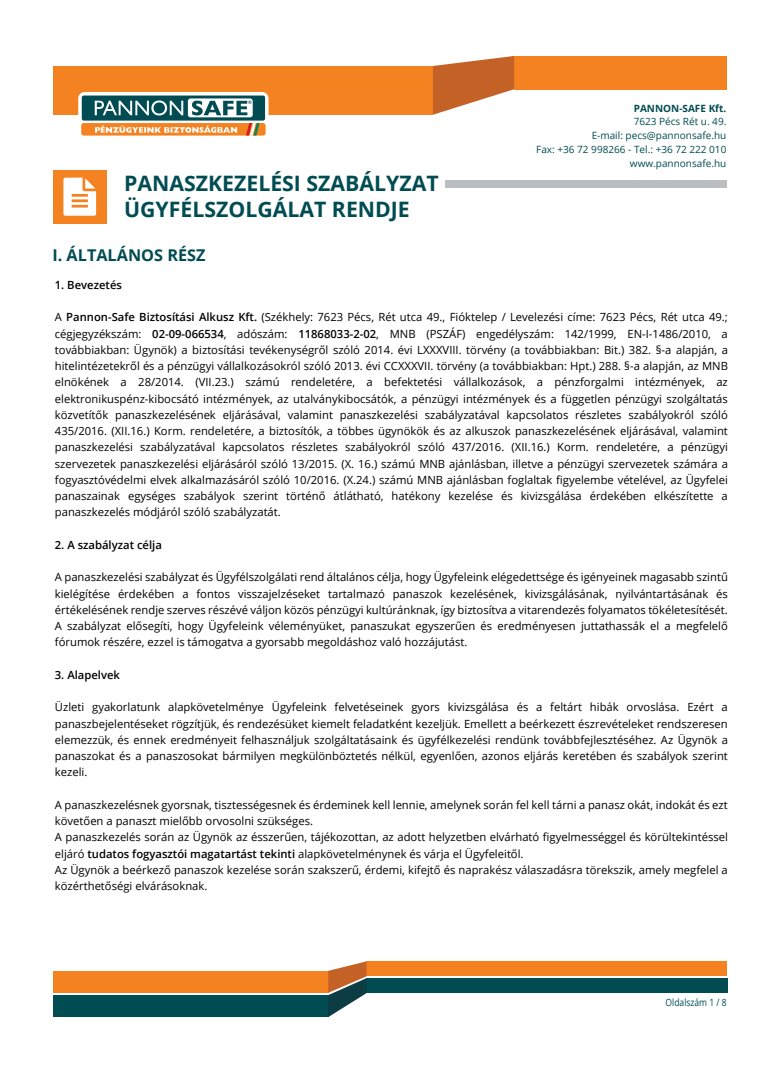
<style>
.page{position:relative;width:780px;height:1088px;background:#fff}
.page>*{position:absolute;margin:0;border:0;box-sizing:border-box;transform-origin:0 0}
.t1{font:700 21.25px/25.5px "Open Sans";color:#004c52}
.t2{font:700 16.25px "Open Sans";color:#004c52}
.t3{font:11.25px/16.2px "Open Sans";color:#000;text-align:justify}
.t4{font:600 11.25px "Open Sans";color:#000}
.t5{font:10px/13.8px "Open Sans";color:#004c52;text-align:right}
.t6{font:700 10px "Open Sans";color:#004c52}
.t7{font:10px "Open Sans";color:#004c52;scale:.85 1}
.s1{font-weight:600}
</style>
<div class="page">
<div style="left:53px;top:66px;width:380px;height:49px;background:#f58220"></div>
<div style="left:514px;top:56px;width:212px;height:33px;background:#f58220"></div>
<svg style="left:433px;top:56px;width:81px;height:59px"></svg>
<div style="left:53px;top:971px;width:275px;height:22px;background:#f58220"></div>
<div style="left:366px;top:961px;width:360px;height:15px;background:#f58220"></div>
<div style="left:53px;top:995px;width:275px;height:22px;background:#004c52"></div>
<div style="left:366px;top:978px;width:361px;height:15px;background:#004c52"></div>
<svg style="left:328px;top:961px;width:38px;height:56px"></svg>
<div style="left:78px;top:92px;width:190px;height:47px;background:#fff;border-radius:6px"></div>
<div style="left:81px;top:123px;width:184px;height:13px;background:#f58220;border-radius:3px"></div>
<div style="left:81px;top:95px;width:184px;height:26px;background:#004c52;border-radius:3px"></div>
<div style="left:81px;top:95px;width:185px;height:26px;border:1px solid #fff;border-radius:3px"></div>
<svg style="left:188px;top:98px;width:65px;height:19px"></svg>
<svg style="left:95px;top:100px;width:88px;height:15px"></svg>
<svg style="left:192px;top:100px;width:59px;height:15px"></svg>
<svg style="left:95px;top:125px;width:142px;height:8px"></svg>
<svg style="left:246px;top:123px;width:13px;height:13px"></svg>
<div style="left:445px;top:180px;width:281px;height:7px;background:#bcbdc0"></div>
<div style="left:53px;top:170px;width:53px;height:53px;background:#f58220"></div>
<svg style="left:63px;top:178px;width:33px;height:38px"></svg>
<h1 class="t1" style="left:124px;top:170px;width:316px">PANASZKEZELÉSI SZABÁLYZAT<br>ÜGYFÉLSZOLGÁLAT RENDJE</h1>
<h2 class="t2" style="left:52px;top:244px;width:155px">I. ÁLTALÁNOS RÉSZ</h2>
<p class="t6" style="left:633px;top:101px;width:94px">PANNON-SAFE Kft.</p>
<p class="t5" style="left:536px;top:115px;width:192px">7623 Pécs Rét u. 49.<br>E-mail: pecs@pannonsafe.hu<br>Fax: +36 72 998266 - Tel.: +36 72 222 010 www.pannonsafe.hu</p>
<p class="t4" style="left:55px;top:277px;width:69px">1. Bevezetés</p>
<p class="t3" style="left:55px;top:309px;width:674px">A <span class="s1">Pannon-Safe Biztosítási Alkusz Kft.</span> (Székhely: 7623 Pécs, Rét utca 49., Fióktelep / Levelezési címe: 7623 Pécs, Rét utca 49.; cégjegyzékszám: <span class="s1">02-09-066534</span>, adószám: <span class="s1">11868033-2-02</span>, MNB (PSZÁF) engedélyszám: 142/1999, EN-I-1486/2010, a továbbiakban: Ügynök) a biztosítási tevékenységről szóló 2014. évi LXXXVIII. törvény (a továbbiakban: Bit.) 382. §-a alapján, a hitelintézetekről és a pénzügyi vállalkozásokról szóló 2013. évi CCXXXVII. törvény (a továbbiakban: Hpt.) 288. §-a alapján, az MNB elnökének a 28/2014. (VII.23.) számú rendeletére, a befektetési vállalkozások, a pénzforgalmi intézmények, az elektronikuspénz-kibocsátó intézmények, az utalványkibocsátók, a pénzügyi intézmények és a független pénzügyi szolgáltatás közvetítők panaszkezelésének eljárásával, valamint panaszkezelési szabályzatával kapcsolatos részletes szabályokról szóló 435/2016. (XII.16.) Korm. rendeletére, a biztosítók, a többes ügynökök és az alkuszok panaszkezelésének eljárásával, valamint panaszkezelési szabályzatával kapcsolatos részletes szabályokról szóló 437/2016. (XII.16.) Korm. rendeletére, a pénzügyi szervezetek panaszkezelési eljárásáról szóló 13/2015. (X. 16.) számú MNB ajánlásban, illetve a pénzügyi szervezetek számára a fogyasztóvédelmi elvek alkalmazásáról szóló 10/2016. (X.24.) számú MNB ajánlásban foglaltak figyelembe vételével, az Ügyfelei panaszainak egységes szabályok szerint történő átlátható, hatékony kezelése és kivizsgálása érdekében elkészítette a panaszkezelés módjáról szóló szabályzatát.</p>
<p class="t4" style="left:55px;top:537px;width:108px">2. A szabályzat célja</p>
<p class="t3" style="left:55px;top:569px;width:674px">A panaszkezelési szabályzat és Ügyfélszolgálati rend általános célja, hogy Ügyfeleink elégedettsége és igényeinek magasabb szintű kielégítése érdekében a fontos visszajelzéseket tartalmazó panaszok kezelésének, kivizsgálásának, nyilvántartásának és értékelésének rendje szerves részévé váljon közös pénzügyi kultúránknak, így biztosítva a vitarendezés folyamatos tökéletesítését.<br>A szabályzat elősegíti, hogy Ügyfeleink véleményüket, panaszukat egyszerűen és eredményesen juttathassák el a megfelelő fórumok részére, ezzel is támogatva a gyorsabb megoldáshoz való hozzájutást.</p>
<p class="t4" style="left:55px;top:667px;width:67px">3. Alapelvek</p>
<p class="t3" style="left:55px;top:699px;width:674px">Üzleti gyakorlatunk alapkövetelménye Ügyfeleink felvetéseinek gyors kivizsgálása és a feltárt hibák orvoslása. Ezért a panaszbejelentéseket rögzítjük, és rendezésüket kiemelt feladatként kezeljük. Emellett a beérkezett észrevételeket rendszeresen elemezzük, és ennek eredményeit felhasználjuk szolgáltatásaink és ügyfélkezelési rendünk továbbfejlesztéséhez. Az Ügynök a panaszokat és a panaszosokat bármilyen megkülönböztetés nélkül, egyenlően, azonos eljárás keretében és szabályok szerint kezeli.</p>
<p class="t3" style="left:55px;top:796px;width:674px;text-align:left">A panaszkezelésnek gyorsnak, tisztességesnek és érdeminek kell lennie, amelynek során fel kell tárni a panasz okát, indokát és ezt követően a panaszt mielőbb orvosolni szükséges.<br>A panaszkezelés során az Ügynök az ésszerűen, tájékozottan, az adott helyzetben elvárható figyelmességgel és körültekintéssel eljáró <span class="s1">tudatos fogyasztói magatartást tekinti</span> alapkövetelménynek és várja el Ügyfeleitől.<br>Az Ügynök a beérkező panaszok kezelése során szakszerű, érdemi, kifejtő és naprakész válaszadásra törekszik, amely megfelel a közérthetőségi elvárásoknak.</p>
<p class="t7" style="left:665px;top:995px;width:73px">Oldalszám 1 / 8</p>
</div>
